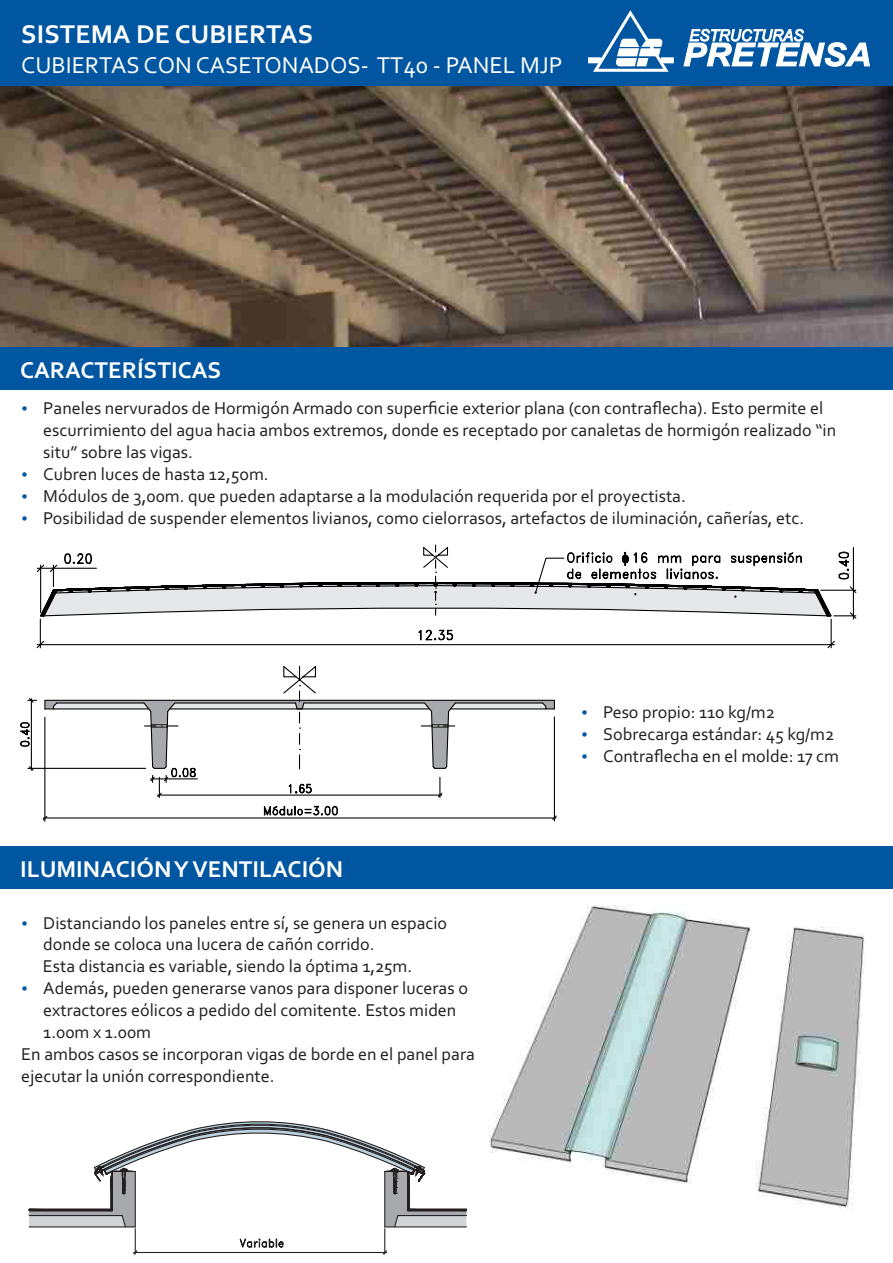
<style>
.page{position:relative;width:893px;height:1263px;background:#fff}
.page>*{position:absolute;margin:0;border:0;box-sizing:border-box;transform-origin:0 0}
.t1{font:700 27px "Corbel";color:#fff}
.t2{font:700 24px "Corbel";color:#fff}
.t3{font:24px "Corbel";color:#fff}
.t4{font:18px/21.9px "Corbel";color:#231f20}
</style>
<div class="page">
<img style="left:0;top:85px;width:893px;height:262px">
<div style="left:0;top:0;width:893px;height:85px;background:#0056a0"></div>
<svg style="left:684px;top:29px;width:186px;height:38px"></svg>
<div style="left:588px;top:57px;width:13px;height:6px;background:#fff"></div>
<svg style="left:590px;top:10px;width:80px;height:62px"></svg>
<div style="left:661px;top:57px;width:13px;height:6px;background:#fff"></div>
<div style="left:0;top:347px;width:893px;height:42px;background:#0056a0"></div>
<div style="left:0;top:846px;width:893px;height:42px;background:#0056a0"></div>
<img style="left:489px;top:906px;width:263px;height:277px">
<img style="left:757px;top:927px;width:108px;height:281px">
<svg style="left:28px;top:1121px;width:439px;height:134px"></svg>
<svg style="left:36px;top:545px;width:821px;height:104px"></svg>
<svg style="left:20px;top:665px;width:537px;height:156px"></svg>
<h1 class="t1" style="left:21px;top:22px;width:293px">SISTEMA DE CUBIERTAS</h1>
<h2 class="t3" style="left:21px;top:55px;width:543px">CUBIERTAS CON CASETONADOS- TT40 - PANEL MJP</h2>
<h2 class="t2" style="left:20px;top:360px;width:203px">CARACTERÍSTICAS</h2>
<p class="t4" style="left:43px;top:398px;width:794px">Paneles nervurados de Hormigón Armado con superficie exterior plana (con contraflecha). Esto permite el escurrimiento del agua hacia ambos extremos, donde es receptado por canaletas de hormigón realizado “in situ” sobre las vigas.<br>Cubren luces de hasta 12,5om.<br>Módulos de 3,00m. que pueden adaptarse a la modulación requerida por el proyectista.<br>Posibilidad de suspender elementos livianos, como cielorrasos, artefactos de iluminación, cañerías, etc.</p>
<h2 class="t2" style="left:20px;top:859px;width:325px">ILUMINACIÓN Y VENTILACIÓN</h2>
<p class="t4" style="left:43px;top:913px;width:405px">Distanciando los paneles entre sí, se genera un espacio</p>
<p class="t4" style="left:43px;top:935px;width:333px">donde se coloca una lucera de cañón corrido.</p>
<p class="t4" style="left:43px;top:957px;width:371px">Esta distancia es variable, siendo la óptima 1,25m.</p>
<p class="t4" style="left:43px;top:979px;width:426px">Además, pueden generarse vanos para disponer luceras o</p>
<p class="t4" style="left:43px;top:1001px;width:415px">extractores eólicos a pedido del comitente. Estos miden</p>
<p class="t4" style="left:43px;top:1023px;width:109px">1.00m x 1.00m</p>
<p class="t4" style="left:21px;top:1045px;width:455px">En ambos casos se incorporan vigas de borde en el panel para</p>
<p class="t4" style="left:21px;top:1067px;width:255px">ejecutar la unión correspondiente.</p>
<p class="t4" style="left:603px;top:703px;width:237px">Peso propio: 110 kg/m2<br>Sobrecarga estándar: 45 kg/m2<br>Contraflecha en el molde: 17 cm</p>
</div>
